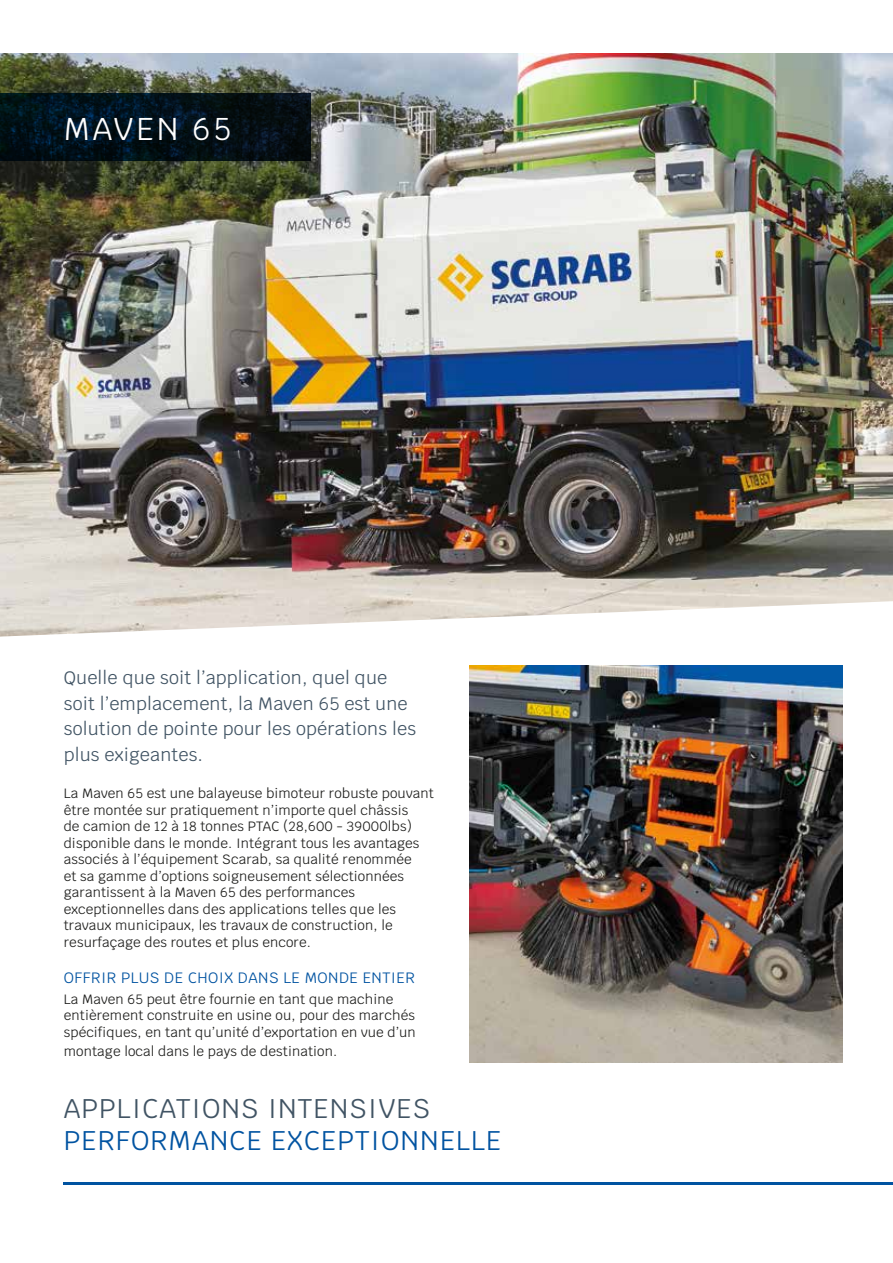
<style>
.page{position:relative;width:893px;height:1263px;background:#fff}
.page>*{position:absolute;margin:0;border:0;box-sizing:border-box;transform-origin:0 0}
.t1{font:31.5px "Krub";color:#fff}
.t2{font:27px "Krub";letter-spacing:.04em;color:#0053a1}
.t3{font:27px "Krub";letter-spacing:.04em;color:#415464}
.t4{font:18px/25.5px "Krub";letter-spacing:.01em;color:#415464}
.t5{font:15px "Krub";letter-spacing:.03em;color:#0053a1}
.t6{font:13.5px/16.5px "Krub";letter-spacing:.01em;color:#1d1d1b}
</style>
<div class="page">
<img style="left:0;top:54px;width:893px;height:547px">
<svg style="left:0;top:601px;width:893px;height:584px"></svg>
<svg style="left:0;top:94px;width:310px;height:67px;background:#02111a"></svg>
<img style="left:470px;top:666px;width:372px;height:396px">
<hr style="left:64px;top:1182px;width:829px;height:2px;background:#0053a1">
<h1 class="t1" style="left:64px;top:102px;width:169px">MAVEN 65</h1>
<h3 class="t4" style="left:64px;top:665px;width:354px">Quelle que soit l’application, quel que soit l’emplacement, la Maven 65 est une solution de pointe pour les opérations les plus exigeantes.</h3>
<p class="t6" style="left:64px;top:785px;width:371px">La Maven 65 est une balayeuse bimoteur robuste pouvant être montée sur pratiquement n’importe quel châssis<br>de camion de 12 à 18 tonnes PTAC (28,600 - 39000lbs) disponible dans le monde. Intégrant tous les avantages associés à l’équipement Scarab, sa qualité renommée<br>et sa gamme d’options soigneusement sélectionnées garantissent à la Maven 65 des performances exceptionnelles dans des applications telles que les travaux municipaux, les travaux de construction, le resurfaçage des routes et plus encore.</p>
<p class="t5" style="left:64px;top:965px;width:353px">OFFRIR PLUS DE CHOIX DANS LE MONDE ENTIER</p>
<p class="t6" style="left:64px;top:991px;width:353px">La Maven 65 peut être fournie en tant que machine entièrement construite en usine ou, pour des marchés spécifiques, en tant qu’unité d’exportation en vue d’un</p>
<p class="t6" style="left:64px;top:1043px;width:275px">montage local dans le pays de destination.</p>
<h2 class="t3" style="left:64px;top:1086px;width:368px">APPLICATIONS INTENSIVES</h2>
<h2 class="t2" style="left:64px;top:1117px;width:439px">PERFORMANCE EXCEPTIONNELLE</h2>
</div>
